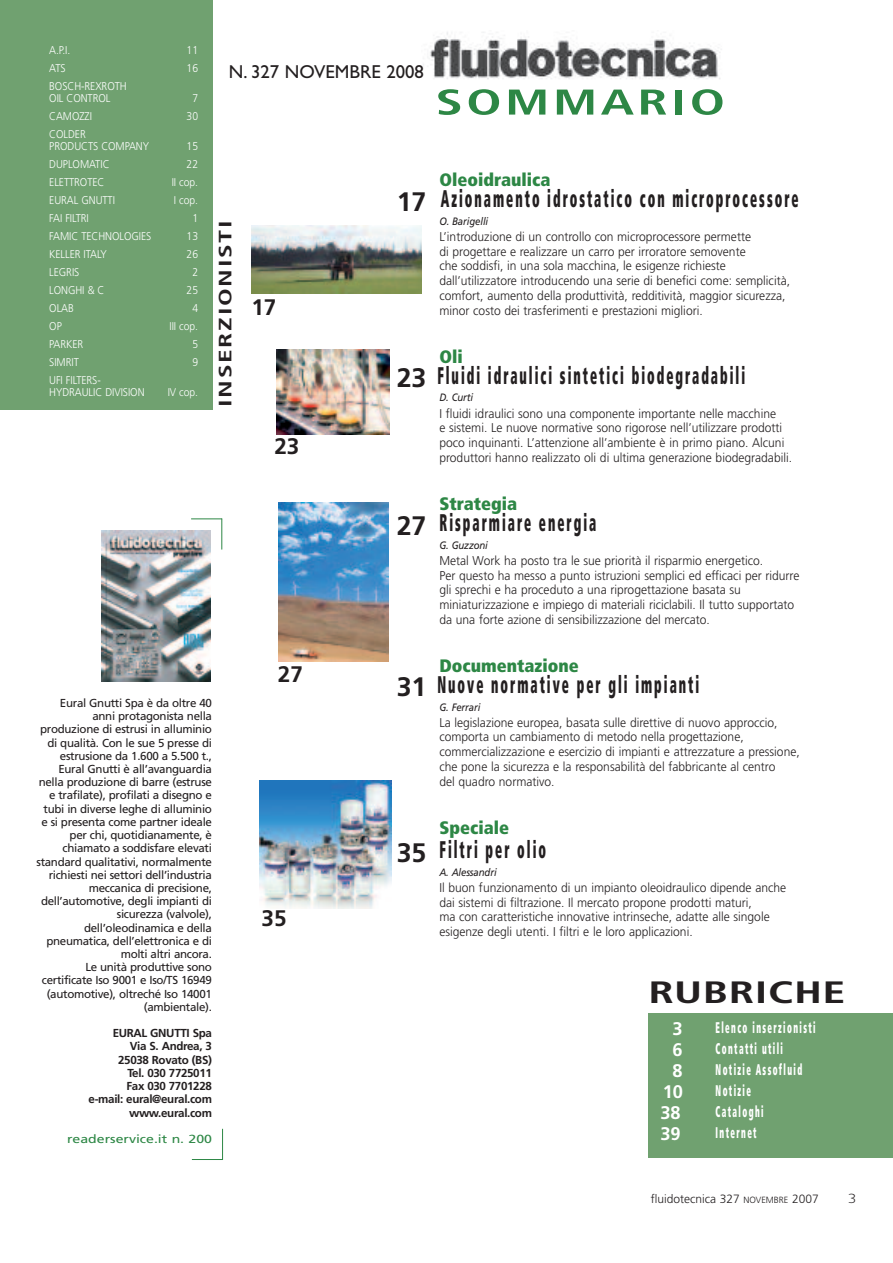
<style>
.page{position:relative;width:893px;height:1263px;background:#fff}
.page>*{position:absolute;margin:0;border:0;box-sizing:border-box;transform-origin:0 0}
.t1{font:700 condensed 35.85px "Frutiger LT";letter-spacing:.06em;color:#2d8745;scale:1.52 1}
.t2{font:700 condensed 30.9px "Frutiger LT";letter-spacing:.01em;color:#231f20;scale:1.49 1}
.t3{font:900 condensed 24.15px "Frutiger LT";letter-spacing:.155em;color:#231f20;scale:.53 1}
.t4{font:700 22.5px "Frutiger LT";color:#231f20}
.t5{font:18.75px "Gill Sans";color:#231f20}
.t6{font:700 18.3px "Frutiger LT";color:#fff}
.t7{font:900 condensed 18px "Frutiger LT";color:#2d8745}
.t8{font:700 condensed 17.85px "Frutiger LT";letter-spacing:.06em;color:#231f20;scale:1.52 1}
.t9{font:900 condensed 15.45px "Frutiger LT";letter-spacing:.165em;color:#fff;scale:.53 1}
.t10{font:300 13.5px "Gill Sans";color:#231f20;scale:1.27 1}
.t11{font:300 12.75px/14.7px "Frutiger LT";color:#231f20;scale:.95 1}
.t12{font:300 12px "Frutiger LT";color:#231f20}
.t13{font:11.7px "Frutiger LT";color:#2d8745;scale:1.2 1}
.t14{font:11.55px/13.2px "Frutiger LT";letter-spacing:-.03em;color:#231f20;text-align:right}
.t15{font:700 11.55px/13.2px "Frutiger LT";letter-spacing:-.03em;color:#231f20;text-align:right}
.t16{font:300 11.25px/12px "Frutiger LT";letter-spacing:-.005em;color:#fff;scale:.92 1}
.t17{font:italic 10.65px "Frutiger LT";letter-spacing:-.01em;color:#231f20;scale:.9 1}
.s1{font-weight:700;font-stretch:normal;font-size:26.7px}
.s2{font-size:9px}
</style>
<div class="page">
<img style="left:260px;top:780px;width:131px;height:129px">
<img style="left:423px;top:32px;width:299px;height:47px">
<img style="left:102px;top:531px;width:109px;height:150px">
<hr style="left:221px;top:518px;width:1px;height:31px;background:#2d8745">
<hr style="left:191px;top:518px;width:31px;height:1px;background:#2d8745">
<hr style="left:192px;top:1159px;width:31px;height:1px;background:#2d8745">
<hr style="left:222px;top:1129px;width:1px;height:31px;background:#2d8745">
<div style="left:0;top:0;width:212px;height:410px;background:#70a170"></div>
<div style="left:648px;top:1013px;width:245px;height:144px;background:#70a170"></div>
<img style="left:252px;top:225px;width:170px;height:68px">
<img style="left:276px;top:350px;width:113px;height:84px">
<img style="left:279px;top:502px;width:110px;height:159px">
<p class="t16" style="left:49px;top:44px;width:24px">A.P.I.</p>
<p class="t16" style="left:187px;top:44px;width:14px">11</p>
<p class="t16" style="left:49px;top:62px;width:19px">ATS</p>
<p class="t16" style="left:187px;top:62px;width:14px">16</p>
<p class="t16" style="left:49px;top:80px;width:86px">BOSCH-REXROTH<br>OIL CONTROL</p>
<p class="t16" style="left:192px;top:92px;width:8px">7</p>
<p class="t16" style="left:49px;top:110px;width:48px">CAMOZZI</p>
<p class="t16" style="left:187px;top:110px;width:14px">30</p>
<p class="t16" style="left:49px;top:128px;width:110px">COLDER<br>PRODUCTS COMPANY</p>
<p class="t16" style="left:187px;top:140px;width:14px">15</p>
<h3 class="t5" style="left:229px;top:64px;width:197px">N. 327 NOVEMBRE 2008</h3>
<h1 class="t1" style="left:436px;top:88px;width:192px">SOMMARIO</h1>
<p class="t16" style="left:49px;top:158px;width:67px">DUPLOMATIC</p>
<p class="t16" style="left:187px;top:158px;width:14px">22</p>
<p class="t16" style="left:49px;top:176px;width:62px">ELETTROTEC</p>
<p class="t16" style="left:172px;top:176px;width:30px">II cop.</p>
<p class="t16" style="left:49px;top:194px;width:73px">EURAL GNUTTI</p>
<p class="t16" style="left:174px;top:194px;width:28px">I cop.</p>
<p class="t16" style="left:49px;top:212px;width:45px">FAI FILTRI</p>
<p class="t16" style="left:192px;top:212px;width:8px">1</p>
<p class="t16" style="left:49px;top:230px;width:113px">FAMIC TECHNOLOGIES</p>
<p class="t16" style="left:187px;top:230px;width:14px">13</p>
<p class="t16" style="left:49px;top:248px;width:64px">KELLER ITALY</p>
<p class="t16" style="left:187px;top:248px;width:14px">26</p>
<p class="t16" style="left:49px;top:266px;width:34px">LEGRIS</p>
<p class="t16" style="left:192px;top:266px;width:8px">2</p>
<p class="t16" style="left:49px;top:284px;width:62px">LONGHI &amp; C</p>
<p class="t16" style="left:187px;top:284px;width:14px">25</p>
<p class="t16" style="left:49px;top:302px;width:28px">OLAB</p>
<p class="t16" style="left:192px;top:302px;width:8px">4</p>
<p class="t16" style="left:49px;top:320px;width:15px">OP</p>
<p class="t16" style="left:169px;top:320px;width:33px">III cop.</p>
<p class="t16" style="left:49px;top:338px;width:38px">PARKER</p>
<p class="t16" style="left:192px;top:338px;width:8px">5</p>
<p class="t16" style="left:49px;top:356px;width:34px">SIMRIT</p>
<p class="t16" style="left:192px;top:356px;width:8px">9</p>
<p class="t16" style="left:49px;top:374px;width:105px">UFI FILTERS-<br>HYDRAULIC DIVISION</p>
<p class="t16" style="left:168px;top:386px;width:35px">IV cop.</p>
<h3 class="t8" style="left:218px;top:407px;width:124px;rotate:-90deg">INSERZIONISTI</h3>
<h3 class="t4" style="left:251px;top:298px;width:27px">17</h3>
<h3 class="t4" style="left:274px;top:437px;width:27px">23</h3>
<p class="t14" style="left:37px;top:697px;width:177px">Eural Gnutti Spa è da oltre 40 anni protagonista nella produzione di estrusi in alluminio di qualità. Con le sue 5 presse di estrusione da 1.600 a 5.500 t.,<br>Eural Gnutti è all’avanguardia nella produzione di barre (estruse e trafilate), profilati a disegno e tubi in diverse leghe di alluminio e si presenta come partner ideale per chi, quotidianamente, è chiamato a soddisfare elevati standard qualitativi, normalmente richiesti nei settori dell’industria meccanica di precisione, dell’automotive, degli impianti di sicurezza (valvole), dell’oleodinamica e della pneumatica, dell’elettronica e di molti altri ancora.<br>Le unità produttive sono certificate Iso 9001 e Iso/TS 16949 (automotive), oltreché Iso 14001 (ambientale).</p>
<p class="t15" style="left:89px;top:1027px;width:125px">EURAL GNUTTI Spa<br>Via S. Andrea, 3<br>25038 Rovato (BS)<br>Tel. 030 7725011<br>Fax 030 7701228<br>e-mail: eural@eural.com www.eural.com</p>
<p class="t13" style="left:67px;top:1134px;width:122px">readerservice.it n. 200</p>
<h3 class="t4" style="left:278px;top:665px;width:27px">27</h3>
<h3 class="t4" style="left:262px;top:909px;width:27px">35</h3>
<h3 class="t7" style="left:439px;top:173px;width:112px">Oleoidraulica</h3>
<h3 class="t3" style="left:397px;top:189px;width:759px"><span class="s1">17</span> Azionamento idrostatico con microprocessore</h3>
<p class="t17" style="left:439px;top:217px;width:56px">O. Barigelli</p>
<p class="t11" style="left:439px;top:230px;width:371px">L’introduzione di un controllo con microprocessore permette<br>di progettare e realizzare un carro per irroratore semovente<br>che soddisfi, in una sola macchina, le esigenze richieste dall’utilizzatore introducendo una serie di benefici come: semplicità, comfort, aumento della produttività, redditività, maggior sicurezza, minor costo dei trasferimenti e prestazioni migliori.</p>
<h3 class="t7" style="left:439px;top:349px;width:25px">Oli</h3>
<h3 class="t3" style="left:397px;top:366px;width:659px"><span class="s1">23</span> Fluidi idraulici sintetici biodegradabili</h3>
<p class="t17" style="left:439px;top:393px;width:39px">D. Curti</p>
<p class="t11" style="left:439px;top:407px;width:373px">I fluidi idraulici sono una componente importante nelle macchine<br>e sistemi. Le nuove normative sono rigorose nell’utilizzare prodotti poco inquinanti. L’attenzione all’ambiente è in primo piano. Alcuni produttori hanno realizzato oli di ultima generazione biodegradabili.</p>
<h3 class="t7" style="left:439px;top:496px;width:79px">Strategia</h3>
<h3 class="t3" style="left:397px;top:513px;width:378px"><span class="s1">27</span> Risparmiare energia</h3>
<p class="t17" style="left:439px;top:541px;width:55px">G. Guzzoni</p>
<p class="t11" style="left:439px;top:554px;width:381px">Metal Work ha posto tra le sue priorità il risparmio energetico.<br>Per questo ha messo a punto istruzioni semplici ed efficaci per ridurre gli sprechi e ha proceduto a una riprogettazione basata su miniaturizzazione e impiego di materiali riciclabili. Il tutto supportato da una forte azione di sensibilizzazione del mercato.</p>
<h3 class="t7" style="left:439px;top:658px;width:141px">Documentazione</h3>
<h3 class="t3" style="left:397px;top:675px;width:572px"><span class="s1">31</span> Nuove normative per gli impianti</h3>
<p class="t17" style="left:439px;top:702px;width:47px">G. Ferrari</p>
<p class="t11" style="left:439px;top:716px;width:381px">La legislazione europea, basata sulle direttive di nuovo approccio, comporta un cambiamento di metodo nella progettazione, commercializzazione e esercizio di impianti e attrezzature a pressione, che pone la sicurezza e la responsabilità del fabbricante al centro<br>del quadro normativo.</p>
<h3 class="t7" style="left:439px;top:820px;width:71px">Speciale</h3>
<h3 class="t3" style="left:397px;top:840px;width:283px"><span class="s1">35</span> Filtri per olio</h3>
<p class="t17" style="left:439px;top:868px;width:65px">A. Alessandri</p>
<p class="t11" style="left:439px;top:881px;width:367px">Il buon funzionamento di un impianto oleoidraulico dipende anche dai sistemi di filtrazione. Il mercato propone prodotti maturi,<br>ma con caratteristiche innovative intrinseche, adatte alle singole esigenze degli utenti. I filtri e le loro applicazioni.</p>
<h2 class="t2" style="left:648px;top:980px;width:134px">RUBRICHE</h2>
<h3 class="t6" style="left:673px;top:1022px;width:12px">3</h3>
<p class="t9" style="left:716px;top:1021px;width:190px">Elenco inserzionisti</p>
<h3 class="t6" style="left:673px;top:1043px;width:12px">6</h3>
<p class="t9" style="left:716px;top:1042px;width:129px">Contatti utili</p>
<h3 class="t6" style="left:673px;top:1064px;width:12px">8</h3>
<p class="t9" style="left:716px;top:1063px;width:165px">Notizie Assofluid</p>
<h3 class="t6" style="left:663px;top:1085px;width:22px">10</h3>
<p class="t9" style="left:716px;top:1084px;width:68px">Notizie</p>
<h3 class="t6" style="left:660px;top:1106px;width:22px">38</h3>
<p class="t9" style="left:716px;top:1105px;width:92px">Cataloghi</p>
<h3 class="t6" style="left:660px;top:1127px;width:22px">39</h3>
<p class="t9" style="left:716px;top:1126px;width:79px">Internet</p>
<p class="t12" style="left:651px;top:1194px;width:170px">fluidotecnica 327 <span class="s2">NOVEMBRE</span> 2007</p>
<p class="t10" style="left:848px;top:1193px;width:8px">3</p>
</div>
